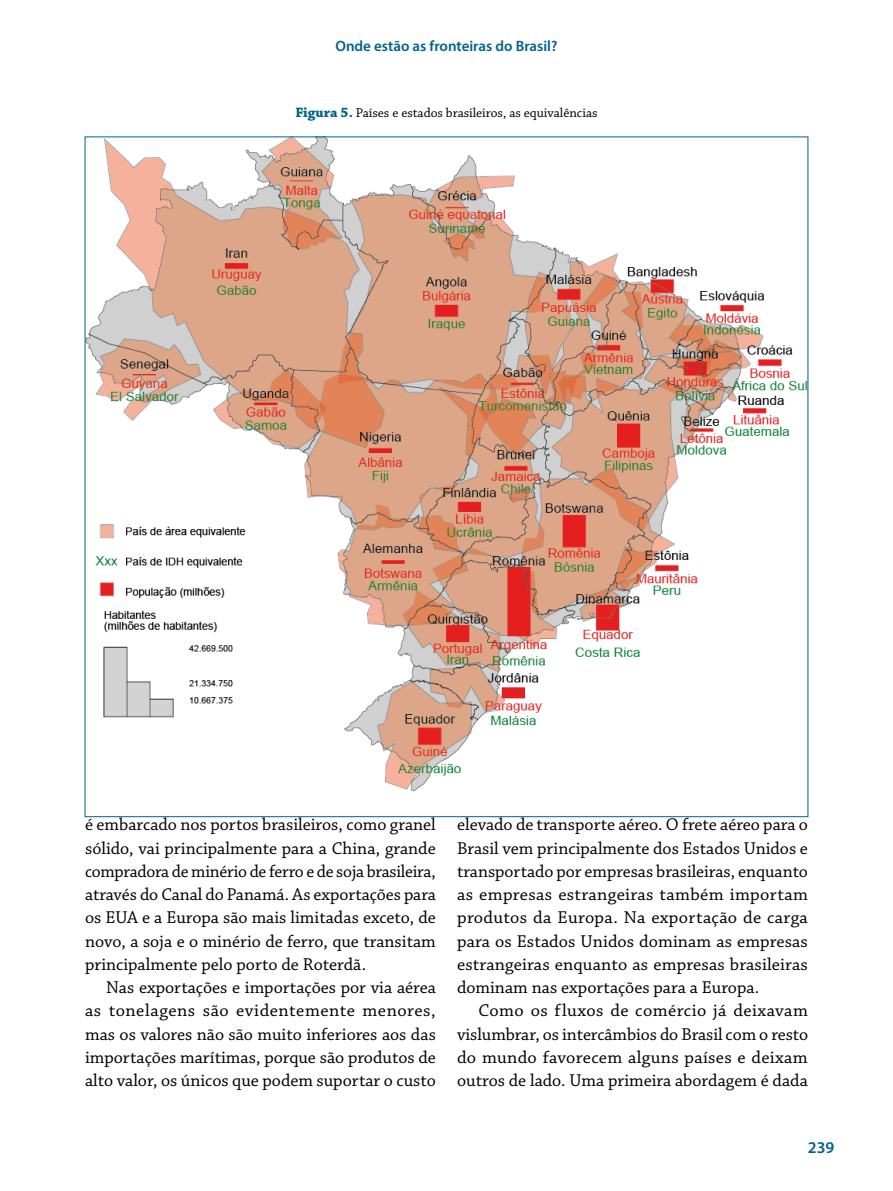
<style>
.page{position:relative;width:893px;height:1191px;background:#fff}
.page>*{position:absolute;margin:0;border:0;box-sizing:border-box;transform-origin:0 0}
.t1{font:18px/23.2px "Chaparral Pro";color:#000;text-align:justify}
.t2{font:600 16.5px "Myriad Pro";color:#00628b}
.t3{font:600 15px "Myriad Pro";color:#00628b}
.t4{font:13.5px "Chaparral Pro";color:#000}
.s1{font-weight:700;font-size:14.25px;color:#00628b}
</style>
<div class="page">
<img style="left:87px;top:138px;width:719px;height:652px">
<p class="t3" style="left:335px;top:36px;width:224px">Onde estão as fronteiras do Brasil?</p>
<p class="t4" style="left:295px;top:105px;width:304px"><span class="s1">Figura 5.</span> Países e estados brasileiros, as equivalências</p>
<p class="t1" style="left:85px;top:813px;width:352px">é embarcado nos portos brasileiros, como granel sólido, vai principalmente para a China, grande compradora de minério de ferro e de soja brasileira, através do Canal do Panamá. As exportações para os EUA e a Europa são mais limitadas exceto, de novo, a soja e o minério de ferro, que transitam principalmente pelo porto de Roterdã.</p>
<p class="t1" style="left:85px;top:976px;width:352px;text-indent:21px">Nas exportações e importações por via aérea as tonelagens são evidentemente menores, mas os valores não são muito inferiores aos das importações marítimas, porque são produtos de alto valor, os únicos que podem suportar o custo</p>
<p class="t1" style="left:457px;top:813px;width:352px">elevado de transporte aéreo. O frete aéreo para o Brasil vem principalmente dos Estados Unidos e transportado por empresas brasileiras, enquanto as empresas estrangeiras também importam produtos da Europa. Na exportação de carga para os Estados Unidos dominam as empresas estrangeiras enquanto as empresas brasileiras dominam nas exportações para a Europa.</p>
<p class="t1" style="left:457px;top:999px;width:352px;text-indent:21px">Como os fluxos de comércio já deixavam vislumbrar, os intercâmbios do Brasil com o resto do mundo favorecem alguns países e deixam outros de lado. Uma primeira abordagem é dada</p>
<p class="t2" style="left:808px;top:1136px;width:28px">239</p>
</div>
